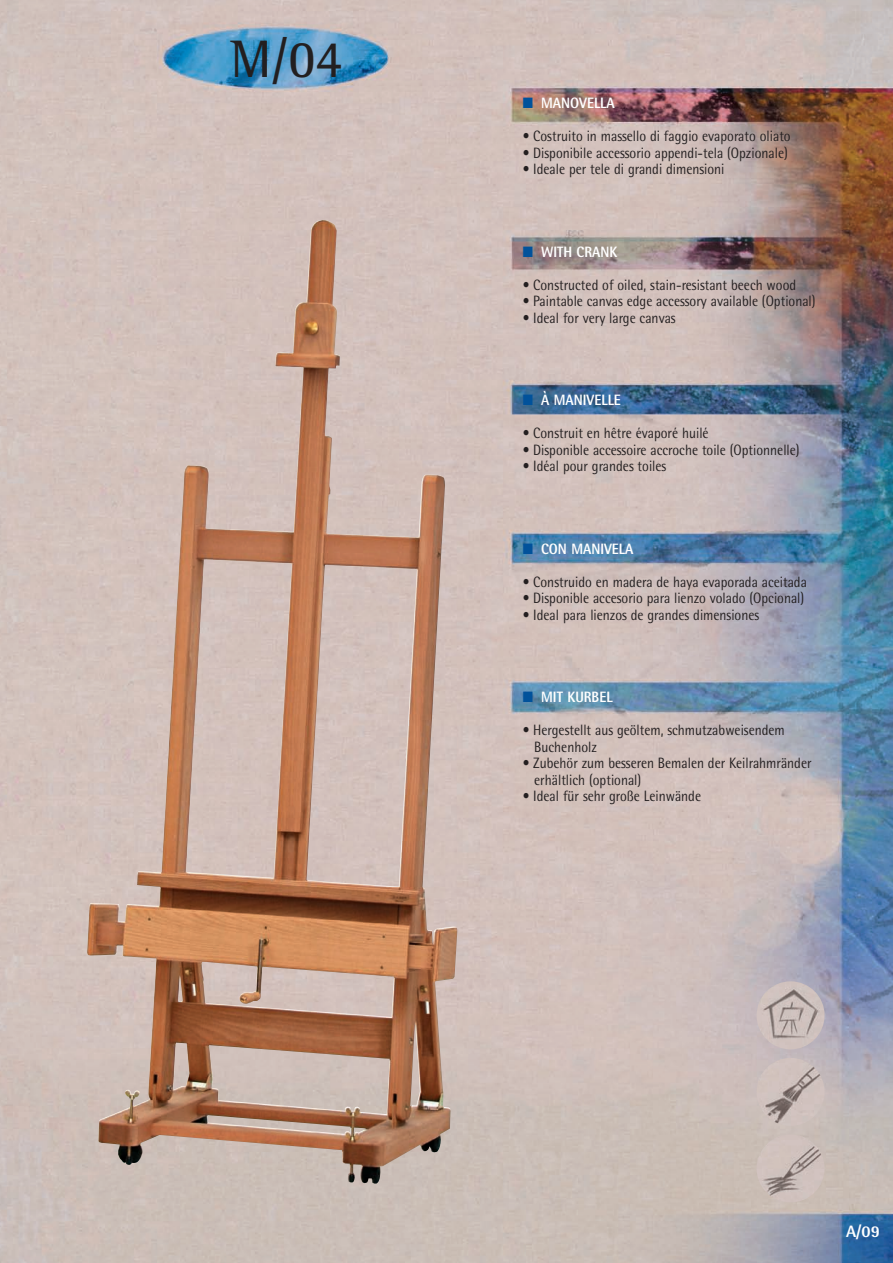
<style>
.page{position:relative;width:893px;height:1263px;background:#fff}
.page>*{position:absolute;margin:0;border:0;box-sizing:border-box;transform-origin:0 0}
.t1{font:700 54px "Rotis Semi Serif";color:#231f20;scale:.9 1}
.t2{font:800 16.5px "Rotis Semi Sans";color:#fff}
.t3{font:15px/16.5px "Rotis Semi Sans";color:#231f20;scale:.9 1}
.t4{font:800 15px "Rotis Semi Sans";color:#fff;scale:.9 1}
.s1{color:#01529b}
</style>
<div class="page">
<img style="left:0;top:0;width:893px;height:1263px">
<img style="left:756px;top:1134px;width:69px;height:68px;border-radius:34px">
<img style="left:756px;top:981px;width:69px;height:68px;border-radius:34px">
<img style="left:87px;top:220px;width:285px;height:963px">
<img style="left:756px;top:1058px;width:69px;height:68px;border-radius:34px">
<h1 class="t1" style="left:231px;top:26px;width:126px">M/04</h1>
<p class="t4" style="left:523px;top:93px;width:104px"><span class="s1">■</span> MANOVELLA</p>
<p class="t3" style="left:523px;top:128px;width:299px">• Costruito in massello di faggio evaporato oliato</p>
<p class="t3" style="left:523px;top:144px;width:296px">• Disponibile accessorio appendi-tela (Opzionale)</p>
<p class="t3" style="left:523px;top:161px;width:226px">• Ideale per tele di grandi dimensioni</p>
<p class="t4" style="left:523px;top:242px;width:107px"><span class="s1">■</span> WITH CRANK</p>
<p class="t3" style="left:523px;top:276px;width:305px">• Constructed of oiled, stain-resistant beech wood</p>
<p class="t3" style="left:523px;top:293px;width:327px">• Paintable canvas edge accessory available (Optional)</p>
<p class="t3" style="left:523px;top:309px;width:171px">• Ideal for very large canvas</p>
<p class="t4" style="left:523px;top:390px;width:111px"><span class="s1">■</span> À MANIVELLE</p>
<p class="t3" style="left:523px;top:425px;width:208px">• Construit en hêtre évaporé huilé</p>
<p class="t3" style="left:523px;top:441px;width:309px">• Disponible accessoire accroche toile (Optionnelle)</p>
<p class="t3" style="left:523px;top:458px;width:161px">• Idéal pour grandes toiles</p>
<p class="t4" style="left:523px;top:539px;width:125px"><span class="s1">■</span> CON MANIVELA</p>
<p class="t3" style="left:523px;top:573px;width:317px">• Construido en madera de haya evaporada aceitada</p>
<p class="t3" style="left:523px;top:590px;width:314px">• Disponible accesorio para lienzo volado (Opcional)</p>
<p class="t3" style="left:523px;top:606px;width:264px">• Ideal para lienzos de grandes dimensiones</p>
<p class="t4" style="left:523px;top:687px;width:101px"><span class="s1">■</span> MIT KURBEL</p>
<p class="t3" style="left:534px;top:722px;width:280px;text-indent:-12px">• Hergestellt aus geöltem, schmutzabweisendem<br>Buchenholz</p>
<p class="t3" style="left:534px;top:755px;width:310px;text-indent:-12px">• Zubehör zum besseren Bemalen der Keilrahmränder erhältlich (optional)</p>
<p class="t3" style="left:523px;top:788px;width:200px">• Ideal für sehr große Leinwände</p>
<p class="t2" style="left:846px;top:1221px;width:35px">A/09</p>
</div>
